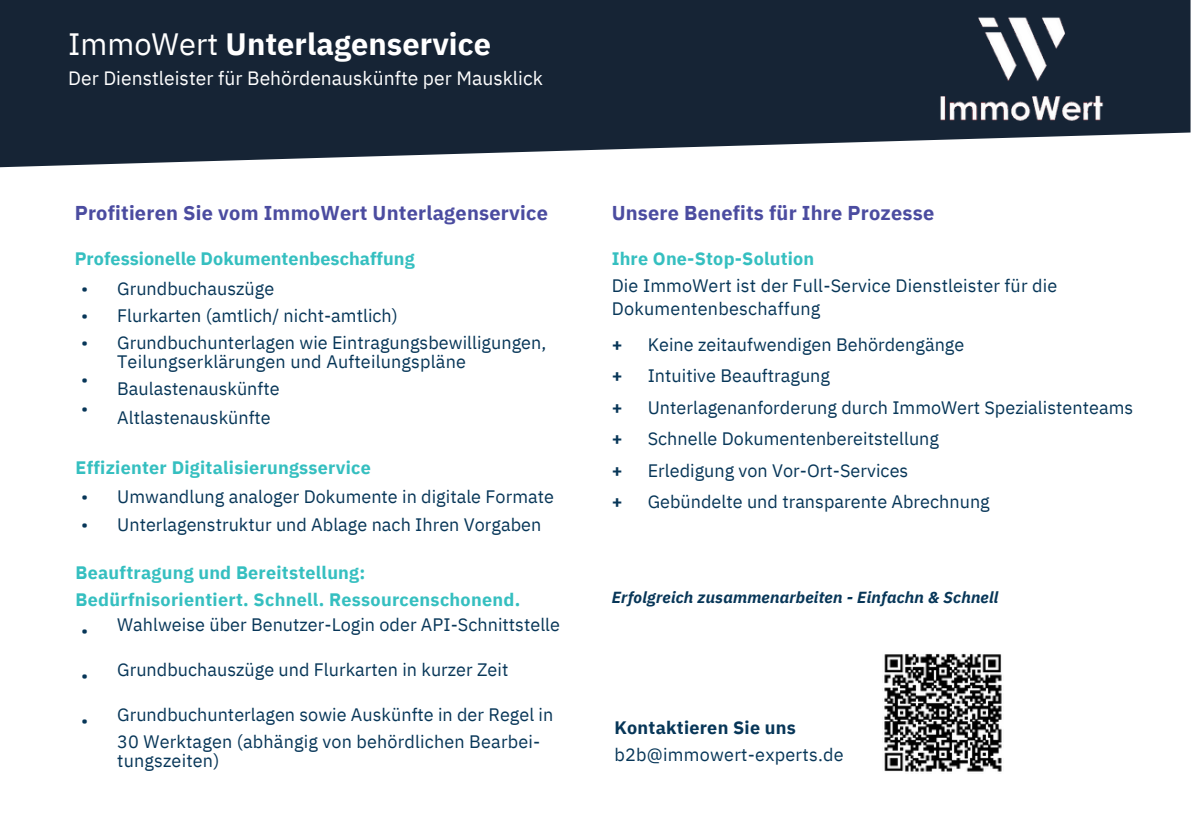
<style>
.page{position:relative;width:1191px;height:839px;background:#fff}
.page>*{position:absolute;margin:0;border:0;box-sizing:border-box;transform-origin:0 0}
.t1{font:700 30.8px "IBM Plex Sans";color:#fff}
.t2{font:700 20px "IBM Plex Sans";letter-spacing:.01em;color:#4b4ca0}
.t3{font:19.2px "IBM Plex Sans";color:#fff}
.t4{font:18px/27px "IBM Plex Sans";color:#073658}
.t5{font:700 18px/27px "IBM Plex Sans";letter-spacing:.015em;color:#35bfc0}
.t6{font:700 18px "IBM Plex Sans";color:#073658}
.t7{font:italic 700 16px "IBM Plex Sans";letter-spacing:.015em;color:#073658}
.s1{font-weight:400}
.s2{font-weight:700;color:#35bfc0}
.s3{font-weight:700}
</style>
<div class="page">
<svg style="left:0;top:0;width:1191px;height:167px;fill:#162435"></svg>
<div style="left:840px;top:0;width:346px;height:121px;background:#162435"></div>
<img style="left:937px;top:17px;width:170px;height:110px">
<img style="left:884px;top:653px;width:118px;height:119px">
<p class="t1" style="left:68px;top:24px;width:424px"><span class="s1">ImmoWert</span> Unterlagenservice</p>
<p class="t3" style="left:68px;top:66px;width:476px">Der Dienstleister für Behördenauskünfte per Mausklick</p>
<h2 class="t2" style="left:75px;top:199px;width:475px">Profitieren Sie vom ImmoWert Unterlagenservice</h2>
<p class="t5" style="left:75px;top:244px;width:341px">Professionelle Dokumentenbeschaffung</p>
<h1 class="t4" style="left:81px;top:274px;width:9px">•</h1>
<h3 class="t4" style="left:81px;top:301px;width:9px">•</h3>
<p class="t4" style="left:81px;top:328px;width:9px">•</p>
<p class="t4" style="left:81px;top:366px;width:9px">•</p>
<p class="t4" style="left:81px;top:394px;width:9px">•</p>
<p class="t4" style="left:117px;top:274px;width:431px">Grundbuchauszüge<br>Flurkarten (amtlich/ nicht-amtlich)<br>Grundbuchunterlagen wie Eintragungsbewilligungen,</p>
<p class="t4" style="left:117px;top:348px;width:350px;line-height:27.8px">Teilungserklärungen und Aufteilungspläne<br>Baulastenauskünfte<br>Altlastenauskünfte</p>
<p class="t5" style="left:76px;top:454px;width:297px">Effizienter Digitalisierungsservice</p>
<h4 class="t4" style="left:81px;top:482px;width:9px">•</h4>
<h3 class="t4" style="left:81px;top:511px;width:9px">•</h3>
<p class="t4" style="left:117px;top:481px;width:438px;line-height:28.4px">Umwandlung analoger Dokumente in digitale Formate<br>Unterlagenstruktur und Ablage nach Ihren Vorgaben</p>
<p class="t5" style="left:76px;top:558px;width:446px">Beauftragung und Bereitstellung:<br>Bedürfnisorientiert. Schnell. Ressourcenschonend.</p>
<h4 class="t4" style="left:81px;top:616px;width:9px">•</h4>
<h4 class="t4" style="left:117px;top:610px;width:444px">Wahlweise über Benutzer-Login oder API-Schnittstelle</h4>
<h4 class="t4" style="left:117px;top:655px;width:393px">Grundbuchauszüge und Flurkarten in kurzer Zeit</h4>
<h4 class="t4" style="left:117px;top:700px;width:438px">Grundbuchunterlagen sowie Auskünfte in der Regel in<br>30 Werktagen (abhängig von behördlichen Bearbei-</h4>
<h4 class="t4" style="left:117px;top:747px;width:104px">tungszeiten)</h4>
<h4 class="t4" style="left:81px;top:661px;width:9px">•</h4>
<h4 class="t4" style="left:81px;top:706px;width:9px">•</h4>
<p class="t2" style="left:612px;top:199px;width:324px">Unsere Benefits für Ihre Prozesse</p>
<p class="t4" style="left:612px;top:245px;width:447px"><span class="s2">Ihre One-Stop-Solution<br></span>Die ImmoWert ist der Full-Service Dienstleister für die</p>
<p class="t4" style="left:612px;top:294px;width:210px">Dokumentenbeschaffung</p>
<p class="t6" style="left:612px;top:332px;width:12px">+</p>
<p class="t6" style="left:612px;top:363px;width:12px">+</p>
<p class="t6" style="left:612px;top:395px;width:12px">+</p>
<p class="t6" style="left:612px;top:426px;width:12px">+</p>
<h4 class="t6" style="left:612px;top:458px;width:12px">+</h4>
<h3 class="t6" style="left:612px;top:489px;width:12px">+</h3>
<p class="t4" style="left:648px;top:328px;width:487px;line-height:31.6px">Keine zeitaufwendigen Behördengänge<br>Intuitive Beauftragung<br>Unterlagenanforderung durch ImmoWert Spezialistenteams Schnelle Dokumentenbereitstellung<br>Erledigung von Vor-Ort-Services<br>Gebündelte und transparente Abrechnung</p>
<h4 class="t7" style="left:612px;top:586px;width:388px">Erfolgreich zusammenarbeiten - Einfachn &amp; Schnell</h4>
<p class="t4" style="left:614px;top:714px;width:231px"><span class="s3">Kontaktieren Sie uns </span>b2b@immowert-experts.de</p>
</div>
